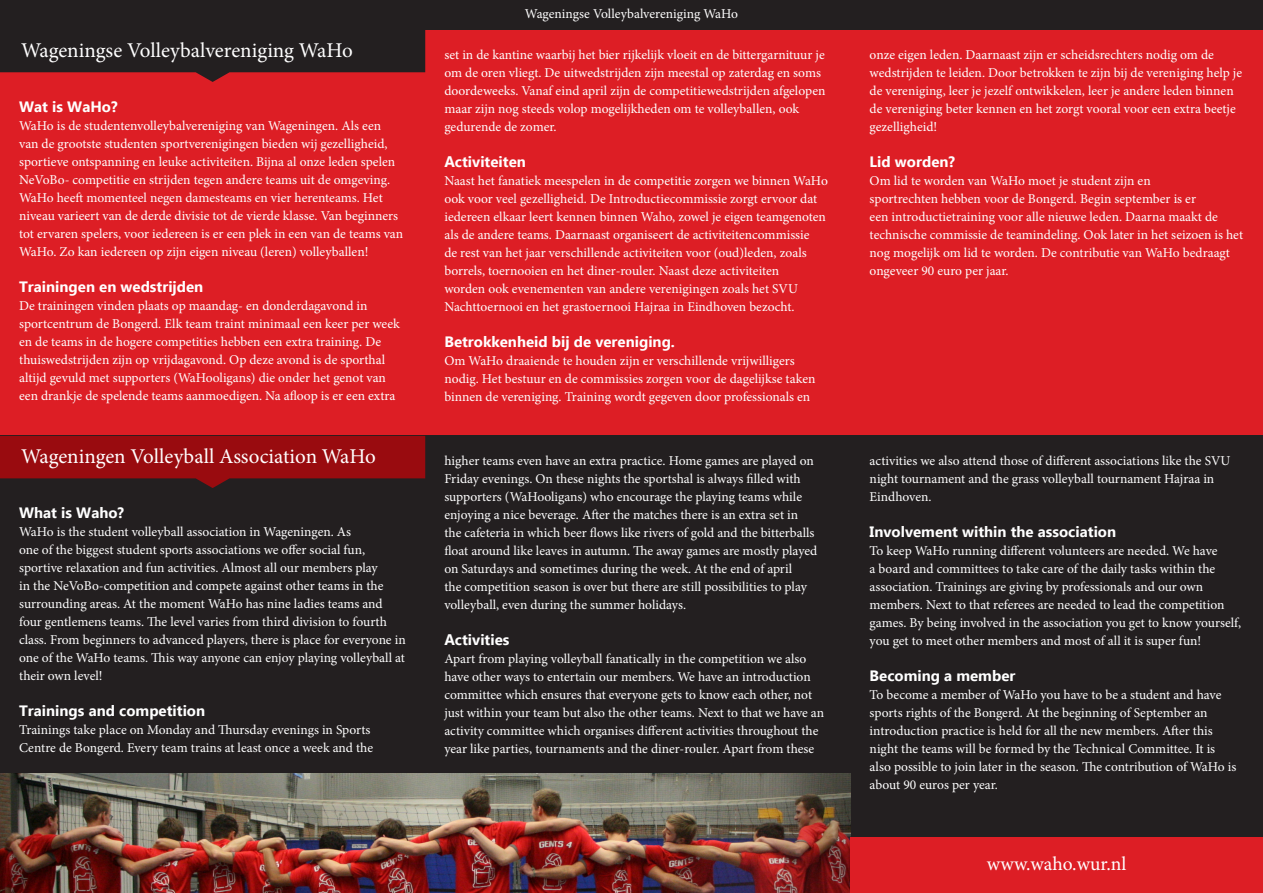
<style>
.page{position:relative;width:1263px;height:893px;background:#fff}
.page>*{position:absolute;margin:0;border:0;box-sizing:border-box;transform-origin:0 0}
.KOP_GROOT_EN{font:21px "Minion Pro";color:#fff}
.KOP_GROOT_NL{font:21px "Minion Pro";color:#fff}
.BASIS_TEKST{font:19.5px "Minion Pro";letter-spacing:.005em;color:#fff}
.KOP_KLEIN_NL{font:700 15px "Ebrima";color:#fff}
.TEKST_PARAGRAAF_NL{font:700 15px "Ebrima";color:#fff}
.TEKST_PARAGRAAF_NL-2{font:13.5px/18px "Minion Pro";color:#fff}
.KOP_KLEIN_NL-2{font:13.5px/18px "Minion Pro";color:#fff}
.BASIS_TEKST-2{font:13.5px "Minion Pro";color:#fff}
</style>
<div class="page">
<div style="left:0;top:0;width:1263px;height:455px;background:#dd1e25"></div>
<div style="left:0;top:436px;width:1263px;height:457px;background:#231f20"></div>
<svg style="left:0;top:30px;width:425px;height:52px"></svg>
<div style="left:0;top:0;width:1263px;height:30px;background:#231f20"></div>
<svg style="left:0;top:436px;width:425px;height:52px"></svg>
<img style="left:0;top:774px;width:850px;height:119px">
<div style="left:850px;top:838px;width:413px;height:55px;background:#dd1e25"></div>
<p class="KOP_GROOT_NL" style="left:21px;top:36px;width:333px">Wageningse Volleybalvereniging WaHo</p>
<p class="TEKST_PARAGRAAF_NL" style="left:19px;top:96px;width:100px">Wat is WaHo?</p>
<p class="TEKST_PARAGRAAF_NL-2" style="left:19px;top:117px;width:385px">WaHo is de studentenvolleybalvereniging van Wageningen. Als een van de grootste studenten sportverenigingen bieden wij gezelligheid, sportieve ontspanning en leuke activiteiten. Bijna al onze leden spelen NeVoBo- competitie en strijden tegen andere teams uit de omgeving.<br>WaHo heeft momenteel negen damesteams en vier herenteams. Het niveau varieert van de derde divisie tot de vierde klasse. Van beginners tot ervaren spelers, voor iedereen is er een plek in een van de teams van WaHo. Zo kan iedereen op zijn eigen niveau (leren) volleyballen!</p>
<p class="TEKST_PARAGRAAF_NL" style="left:19px;top:276px;width:186px">Trainingen en wedstrijden</p>
<p class="TEKST_PARAGRAAF_NL-2" style="left:19px;top:297px;width:382px">De trainingen vinden plaats op maandag- en donderdagavond in sportcentrum de Bongerd. Elk team traint minimaal een keer per week en de teams in de hogere competities hebben een extra training. De thuiswedstrijden zijn op vrijdagavond. Op deze avond is de sporthal altijd gevuld met supporters (WaHooligans) die onder het genot van een drankje de spelende teams aanmoedigen. Na afloop is er een extra</p>
<p class="KOP_GROOT_EN" style="left:21px;top:442px;width:356px">Wageningen Volleyball Association WaHo</p>
<p class="KOP_KLEIN_NL" style="left:19px;top:502px;width:107px">What is Waho?</p>
<p class="KOP_KLEIN_NL-2" style="left:19px;top:523px;width:388px">WaHo is the student volleyball association in Wageningen. As<br>one of the biggest student sports associations we offer social fun, sportive relaxation and fun activities. Almost all our members play<br>in the NeVoBo-competition and compete against other teams in the surrounding areas. At the moment WaHo has nine ladies teams and four gentlemens teams. The level varies from third division to fourth class. From beginners to advanced players, there is place for everyone in one of the WaHo teams. This way anyone can enjoy playing volleyball at their own level!</p>
<p class="KOP_KLEIN_NL" style="left:19px;top:700px;width:188px">Trainings and competition</p>
<p class="KOP_KLEIN_NL-2" style="left:19px;top:721px;width:356px">Trainings take place on Monday and Thursday evenings in Sports<br>Centre de Bongerd. Every team trains at least once a week and the</p>
<p class="BASIS_TEKST-2" style="left:525px;top:4px;width:215px">Wageningse Volleybalvereniging WaHo</p>
<p class="TEKST_PARAGRAAF_NL-2" style="left:444px;top:45px;width:383px">set in de kantine waarbij het bier rijkelijk vloeit en de bittergarnituur je om de oren vliegt. De uitwedstrijden zijn meestal op zaterdag en soms doordeweeks. Vanaf eind april zijn de competitiewedstrijden afgelopen maar zijn nog steeds volop mogelijkheden om te volleyballen, ook gedurende de zomer.</p>
<p class="TEKST_PARAGRAAF_NL" style="left:444px;top:150px;width:83px">Activiteiten</p>
<p class="TEKST_PARAGRAAF_NL-2" style="left:444px;top:171px;width:385px">Naast het fanatiek meespelen in de competitie zorgen we binnen WaHo ook voor veel gezelligheid. De Introductiecommissie zorgt ervoor dat iedereen elkaar leert kennen binnen Waho, zowel je eigen teamgenoten als de andere teams. Daarnaast organiseert de activiteitencommissie<br>de rest van het jaar verschillende activiteiten voor (oud)leden, zoals borrels, toernooien en het diner-rouler. Naast deze activiteiten<br>worden ook evenementen van andere verenigingen zoals het SVU Nachttoernooi en het grastoernooi Hajraa in Eindhoven bezocht.</p>
<p class="TEKST_PARAGRAAF_NL" style="left:444px;top:330px;width:232px">Betrokkenheid bij de vereniging.</p>
<p class="TEKST_PARAGRAAF_NL-2" style="left:444px;top:351px;width:373px">Om WaHo draaiende te houden zijn er verschillende vrijwilligers nodig. Het bestuur en de commissies zorgen voor de dagelijkse taken binnen de vereniging. Training wordt gegeven door professionals en</p>
<p class="KOP_KLEIN_NL-2" style="left:444px;top:452px;width:374px">higher teams even have an extra practice. Home games are played on Friday evenings. On these nights the sportshal is always filled with supporters (WaHooligans) who encourage the playing teams while enjoying a nice beverage. After the matches there is an extra set in the cafeteria in which beer flows like rivers of gold and the bitterballs float around like leaves in autumn. The away games are mostly played on Saturdays and sometimes during the week. At the end of april<br>the competition season is over but there are still possibilities to play volleyball, even during the summer holidays.</p>
<p class="KOP_KLEIN_NL" style="left:444px;top:628px;width:67px">Activities</p>
<p class="KOP_KLEIN_NL-2" style="left:444px;top:650px;width:381px">Apart from playing volleyball fanatically in the competition we also have other ways to entertain our members. We have an introduction committee which ensures that everyone gets to know each other, not just within your team but also the other teams. Next to that we have an activity committee which organises different activities throughout the year like parties, tournaments and the diner-rouler. Apart from these</p>
<p class="TEKST_PARAGRAAF_NL-2" style="left:870px;top:45px;width:374px">onze eigen leden. Daarnaast zijn er scheidsrechters nodig om de wedstrijden te leiden. Door betrokken te zijn bij de vereniging help je de vereniging, leer je jezelf ontwikkelen, leer je andere leden binnen de vereniging beter kennen en het zorgt vooral voor een extra beetje gezelligheid!</p>
<p class="TEKST_PARAGRAAF_NL" style="left:870px;top:150px;width:87px">Lid worden?</p>
<p class="TEKST_PARAGRAAF_NL-2" style="left:870px;top:171px;width:375px">Om lid te worden van WaHo moet je student zijn en<br>sportrechten hebben voor de Bongerd. Begin september is er<br>een introductietraining voor alle nieuwe leden. Daarna maakt de technische commissie de teamindeling. Ook later in het seizoen is het nog mogelijk om lid te worden. De contributie van WaHo bedraagt ongeveer 90 euro per jaar.</p>
<p class="KOP_KLEIN_NL-2" style="left:870px;top:452px;width:362px">activities we also attend those of different associations like the SVU night tournament and the grass volleyball tournament Hajraa in<br>Eindhoven.</p>
<p class="KOP_KLEIN_NL" style="left:870px;top:520px;width:248px">Involvement within the association</p>
<p class="KOP_KLEIN_NL-2" style="left:870px;top:542px;width:373px">To keep WaHo running different volunteers are needed. We have<br>a board and committees to take care of the daily tasks within the association. Trainings are giving by professionals and our own members. Next to that referees are needed to lead the competition games. By being involved in the association you get to know yourself, you get to meet other members and most of all it is super fun!</p>
<p class="KOP_KLEIN_NL" style="left:870px;top:664px;width:147px">Becoming a member</p>
<p class="KOP_KLEIN_NL-2" style="left:870px;top:686px;width:368px">To become a member of WaHo you have to be a student and have sports rights of the Bongerd. At the beginning of September an introduction practice is held for all the new members. After this night the teams will be formed by the Technical Committee. It is also possible to join later in the season. The contribution of WaHo is about 90 euros per year.</p>
<p class="BASIS_TEKST" style="left:987px;top:851px;width:141px">www.waho.wur.nl</p>
</div>
